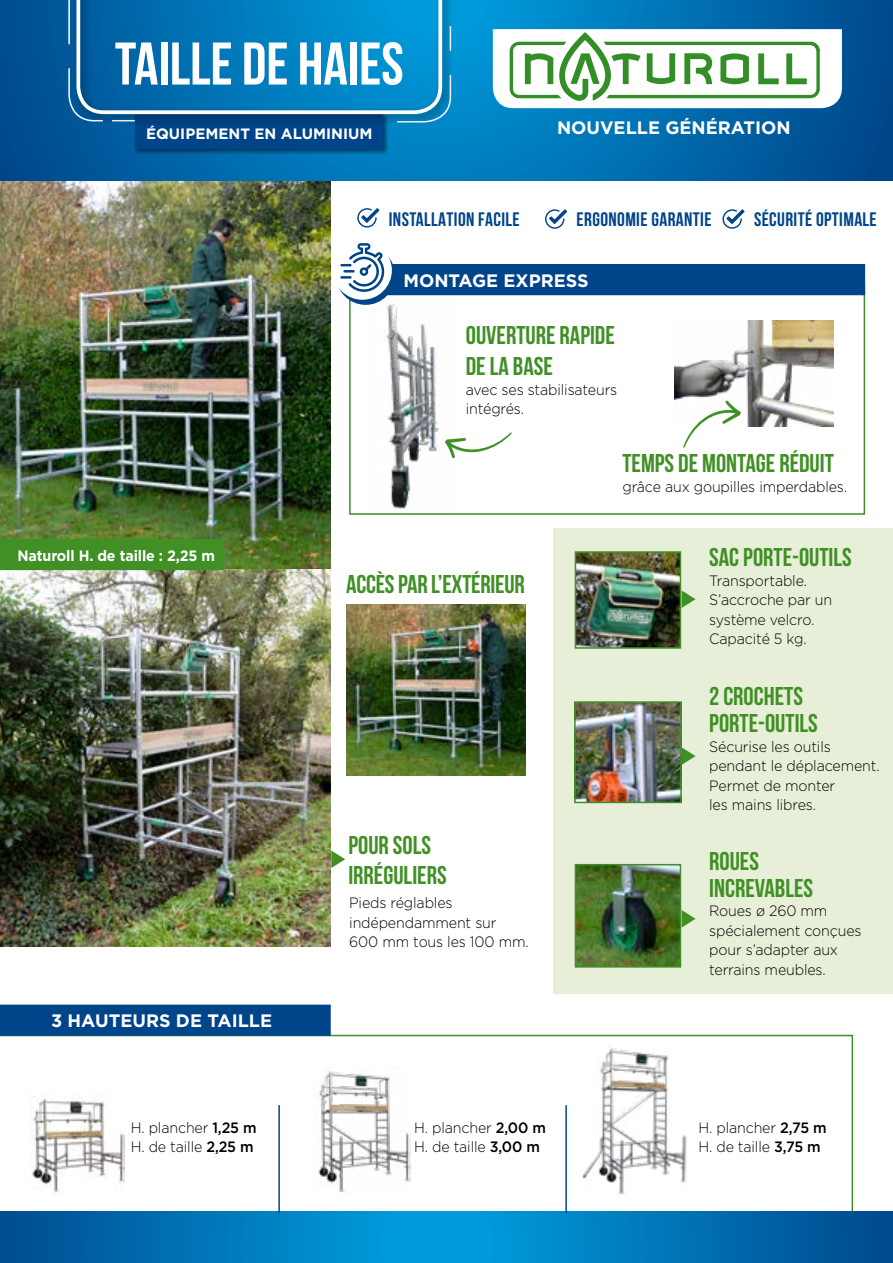
<style>
.page{position:relative;width:893px;height:1263px;background:#fff}
.page>*{position:absolute;margin:0;border:0;box-sizing:border-box;transform-origin:0 0}
.t1{font:700 60px "Bebas Neue";color:#fff}
.t2{font:700 25.65px/30.9px "Bebas Neue";color:#409026}
.t3{font:700 19.5px "Bebas Neue";letter-spacing:.02em;color:#004489}
.t4{font:700 18px "Gotham";color:#fff}
.t5{font:300 15px/19.5px "Gotham";letter-spacing:-.01em;color:#000;scale:.95 1}
.t6{font:700 15px "Gotham";color:#fff;scale:.95 1}
.t7{font:700 15px "Gotham";color:#fff}
.s1{font-weight:500}
</style>
<div class="page">
<img style="left:0;top:181px;width:331px;height:766px">
<svg style="left:0;top:1035px;width:853px;height:177px"></svg>
<svg style="left:0;top:0;width:893px;height:181px;background:#0067aa"></svg>
<svg style="left:0;top:1212px;width:893px;height:51px;background:#0076b8"></svg>
<div style="left:554px;top:529px;width:339px;height:465px;background:#e8efd8"></div>
<svg style="left:682px;top:747px;width:13px;height:18px"></svg>
<svg style="left:682px;top:910px;width:13px;height:17px"></svg>
<hr style="left:278px;top:1105px;width:2px;height:108px;background:#fff">
<hr style="left:565px;top:1105px;width:2px;height:108px;background:#fff">
<div style="left:134px;top:112px;width:255px;height:43px;background:#000;opacity:.55"></div>
<div style="left:136px;top:113px;width:247px;height:36px;background:#004489"></div>
<svg style="left:68px;top:0;width:384px;height:123px;background:#0d7ebb"></svg>
<svg style="left:357px;top:208px;width:22px;height:20px"></svg>
<svg style="left:545px;top:209px;width:22px;height:20px"></svg>
<svg style="left:722px;top:209px;width:23px;height:20px"></svg>
<svg style="left:682px;top:590px;width:13px;height:18px"></svg>
<svg style="left:331px;top:850px;width:14px;height:18px"></svg>
<div style="left:349px;top:286px;width:516px;height:229px;border:2px solid #409026"></div>
<div style="left:0;top:1004px;width:331px;height:32px;background:#004489"></div>
<div style="left:0;top:539px;width:224px;height:31px;background:#409026"></div>
<svg style="left:336px;top:246px;width:59px;height:59px"></svg>
<div style="left:333px;top:241px;width:59px;height:59px;background:#fff;border-radius:50%"></div>
<svg style="left:340px;top:243px;width:525px;height:52px"></svg>
<svg style="left:493px;top:29px;width:349px;height:79px"></svg>
<img style="left:578px;top:554px;width:100px;height:92px">
<div style="left:575px;top:551px;width:106px;height:98px;border:2px solid #409026"></div>
<img style="left:31px;top:1095px;width:94px;height:101px">
<img style="left:314px;top:1067px;width:96px;height:129px">
<img style="left:582px;top:1045px;width:108px;height:151px">
<img style="left:577px;top:704px;width:102px;height:96px">
<div style="left:574px;top:701px;width:108px;height:102px;border:2px solid #409026"></div>
<img style="left:368px;top:297px;width:85px;height:218px">
<img style="left:675px;top:321px;width:158px;height:106px">
<img style="left:347px;top:605px;width:179px;height:170px">
<img style="left:578px;top:867px;width:100px;height:98px">
<div style="left:575px;top:864px;width:106px;height:104px;border:2px solid #409026"></div>
<svg style="left:445px;top:432px;width:67px;height:27px"></svg>
<svg style="left:683px;top:400px;width:58px;height:48px"></svg>
<h1 class="t1" style="left:115px;top:31px;width:290px">TAILLE DE HAIES</h1>
<p class="t7" style="left:146px;top:123px;width:228px">ÉQUIPEMENT EN ALUMINIUM</p>
<p class="t4" style="left:557px;top:116px;width:235px">NOUVELLE GÉNÉRATION</p>
<h3 class="t3" style="left:389px;top:208px;width:132px">INSTALLATION FACILE</h3>
<h3 class="t3" style="left:577px;top:208px;width:136px">ERGONOMIE GARANTIE</h3>
<h3 class="t3" style="left:754px;top:208px;width:124px">SÉCURITÉ OPTIMALE</h3>
<p class="t4" style="left:403px;top:268px;width:187px">MONTAGE EXPRESS</p>
<h2 class="t2" style="left:466px;top:320px;width:151px">OUVERTURE RAPIDE<br>DE LA BASE</h2>
<p class="t5" style="left:466px;top:379px;width:161px">avec ses stabilisateurs intégrés.</p>
<p class="t6" style="left:18px;top:546px;width:209px">Naturoll H. de taille : 2,25 m</p>
<h2 class="t2" style="left:346px;top:568px;width:180px">ACCÈS PAR L’EXTÉRIEUR</h2>
<p class="t4" style="left:51px;top:1009px;width:223px">3 HAUTEURS DE TAILLE</p>
<h2 class="t2" style="left:348px;top:829px;width:100px">POUR SOLS<br>IRRÉGULIERS</h2>
<p class="t5" style="left:349px;top:892px;width:190px">Pieds réglables indépendamment sur<br>600 mm tous les 100 mm.</p>
<h2 class="t2" style="left:622px;top:448px;width:213px">TEMPS DE MONTAGE RÉDUIT</h2>
<p class="t5" style="left:622px;top:476px;width:238px">grâce aux goupilles imperdables.</p>
<h2 class="t2" style="left:709px;top:542px;width:144px">SAC PORTE-OUTILS</h2>
<p class="t5" style="left:709px;top:570px;width:131px">Transportable.<br>S’accroche par un système velcro.<br>Capacité 5 kg.</p>
<h2 class="t2" style="left:709px;top:683px;width:110px;line-height:27px">2 CROCHETS<br>PORTE-OUTILS</h2>
<p class="t5" style="left:709px;top:736px;width:181px">Sécurise les outils pendant le déplacement.<br>Permet de monter<br>les mains libres.</p>
<h2 class="t2" style="left:709px;top:847px;width:105px;line-height:27px">ROUES<br>INCREVABLES</h2>
<p class="t5" style="left:709px;top:901px;width:162px">Roues ø 260 mm spécialement conçues pour s’adapter aux terrains meubles.</p>
<p class="t5" style="left:131px;top:1117px;width:134px">H. plancher <span class="s1">1,25 m<br></span>H. de taille <span class="s1">2,25 m</span></p>
<p class="t5" style="left:414px;top:1117px;width:140px">H. plancher <span class="s1">2,00 m<br></span>H. de taille <span class="s1">3,00 m</span></p>
<p class="t5" style="left:698px;top:1117px;width:137px">H. plancher <span class="s1">2,75 m<br></span>H. de taille <span class="s1">3,75 m</span></p>
</div>
